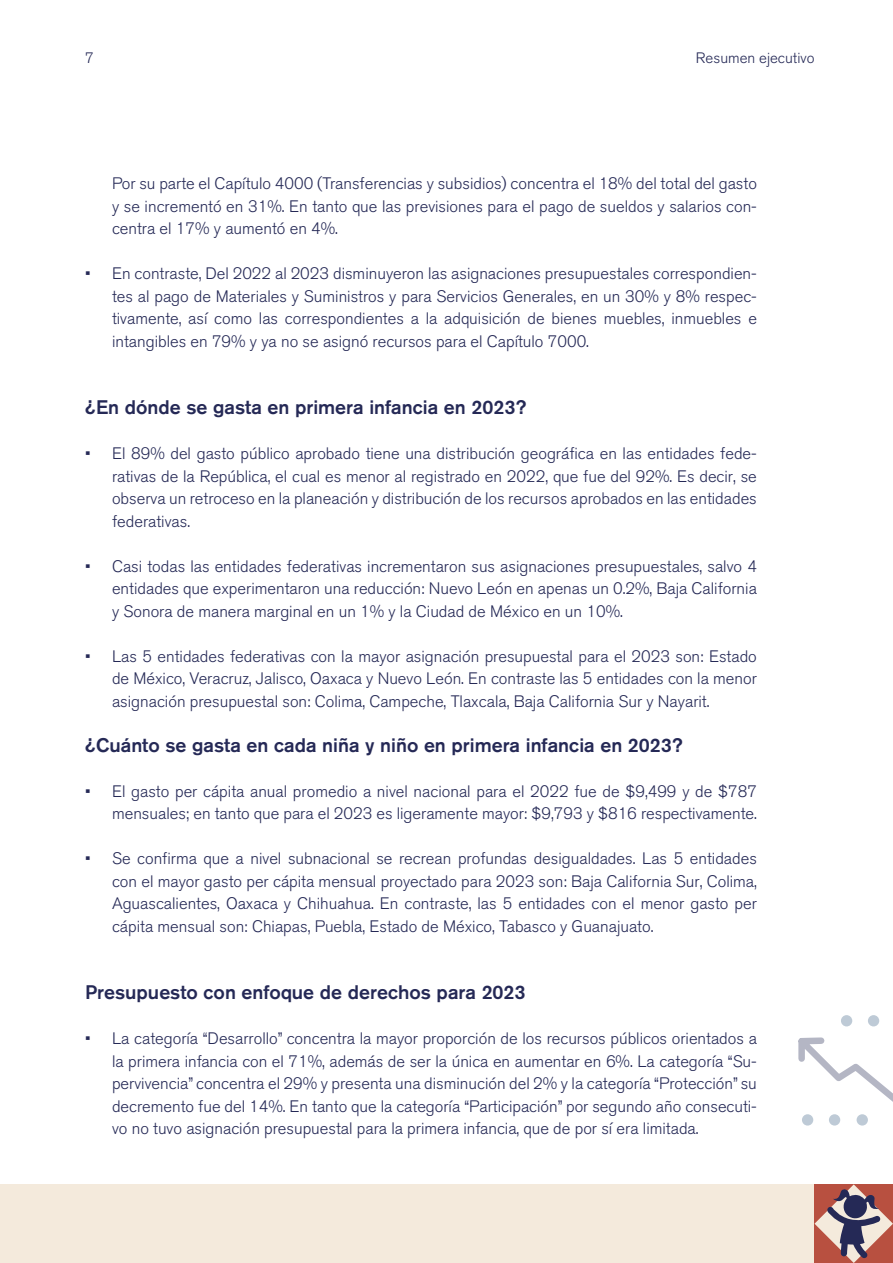
<style>
.page{position:relative;width:893px;height:1263px;background:#fff}
.page>*{position:absolute;margin:0;border:0;box-sizing:border-box;transform-origin:0 0}
.Cuerpo_de_texto{font:500 19.5px "Akzidenz Grotesk BQ";color:#252956}
.t1{font:300 16.5px/22.5px "Akzidenz Grotesk BQ";color:#252956;text-align:justify}
.t2{font:300 15px "Akzidenz Grotesk BQ";color:#252956}
</style>
<div class="page">
<div style="left:0;top:1184px;width:893px;height:79px;background:#f4eadc"></div>
<svg style="left:814px;top:1184px;width:79px;height:79px"></svg>
<div style="left:841px;top:1015px;width:11px;height:11px;background:#becad6;border-radius:50%"></div>
<div style="left:868px;top:1015px;width:11px;height:11px;background:#becad6;border-radius:50%"></div>
<div style="left:802px;top:1114px;width:11px;height:11px;background:#becad6;border-radius:50%"></div>
<div style="left:829px;top:1114px;width:11px;height:11px;background:#becad6;border-radius:50%"></div>
<div style="left:857px;top:1114px;width:11px;height:11px;background:#becad6;border-radius:50%"></div>
<svg style="left:798px;top:1037px;width:95px;height:78px"></svg>
<p class="t2" style="left:85px;top:49px;width:10px">7</p>
<p class="t2" style="left:696px;top:50px;width:120px">Resumen ejecutivo</p>
<p class="t1" style="left:112px;top:172px;width:646px">Por su parte el Capítulo 4000 (Transferencias y subsidios) concentra el 18% del total del gasto y se incrementó en 31%. En tanto que las previsiones para el pago de sueldos y salarios con&shy;centra el 17% y aumentó en 4%.</p>
<p class="t1" style="left:112px;top:262px;width:646px;text-indent:-27px">• En contraste, Del 2022 al 2023 disminuyeron las asignaciones presupuestales correspondien&shy;tes al pago de Materiales y Suministros y para Servicios Generales, en un 30% y 8% respec&shy;tivamente, así como las correspondientes a la adquisición de bienes muebles, inmuebles e intangibles en 79% y ya no se asignó recursos para el Capítulo 7000.</p>
<p class="Cuerpo_de_texto" style="left:85px;top:395px;width:443px">¿En dónde se gasta en primera infancia en 2023?</p>
<p class="t1" style="left:112px;top:442px;width:646px;text-indent:-27px">• El 89% del gasto público aprobado tiene una distribución geográfica en las entidades fede&shy;rativas de la República, el cual es menor al registrado en 2022, que fue del 92%. Es decir, se observa un retroceso en la planeación y distribución de los recursos aprobados en las entidades federativas.</p>
<p class="t1" style="left:112px;top:555px;width:646px;text-indent:-27px">• Casi todas las entidades federativas incrementaron sus asignaciones presupuestales, salvo 4 entidades que experimentaron una reducción: Nuevo León en apenas un 0.2%, Baja California y Sonora de manera marginal en un 1% y la Ciudad de México en un 10%.</p>
<p class="t1" style="left:112px;top:645px;width:646px;text-indent:-27px">• Las 5 entidades federativas con la mayor asignación presupuestal para el 2023 son: Estado de México, Veracruz, Jalisco, Oaxaca y Nuevo León. En contraste las 5 entidades con la menor asignación presupuestal son: Colima, Campeche, Tlaxcala, Baja California Sur y Nayarit.</p>
<p class="Cuerpo_de_texto" style="left:85px;top:733px;width:599px">¿Cuánto se gasta en cada niña y niño en primera infancia en 2023?</p>
<p class="t1" style="left:85px;top:780px;width:673px;text-align:right">• El gasto per cápita anual promedio a nivel nacional para el 2022 fue de $9,499 y de $787 mensuales; en tanto que para el 2023 es ligeramente mayor: $9,793 y $816 respectivamente.</p>
<p class="t1" style="left:112px;top:847px;width:646px;text-indent:-27px">• Se confirma que a nivel subnacional se recrean profundas desigualdades. Las 5 entidades con el mayor gasto per cápita mensual proyectado para 2023 son: Baja California Sur, Colima, Aguascalientes, Oaxaca y Chihuahua. En contraste, las 5 entidades con el menor gasto per cápita mensual son: Chiapas, Puebla, Estado de México, Tabasco y Guanajuato.</p>
<p class="Cuerpo_de_texto" style="left:85px;top:980px;width:442px">Presupuesto con enfoque de derechos para 2023</p>
<p class="t1" style="left:112px;top:1027px;width:646px;text-indent:-27px">• La categoría “Desarrollo” concentra la mayor proporción de los recursos públicos orientados a la primera infancia con el 71%, además de ser la única en aumentar en 6%. La categoría “Su&shy;pervivencia” concentra el 29% y presenta una disminución del 2% y la categoría “Protección” su decremento fue del 14%. En tanto que la categoría “Participación” por segundo año consecuti&shy;vo no tuvo asignación presupuestal para la primera infancia, que de por sí era limitada.</p>
</div>
